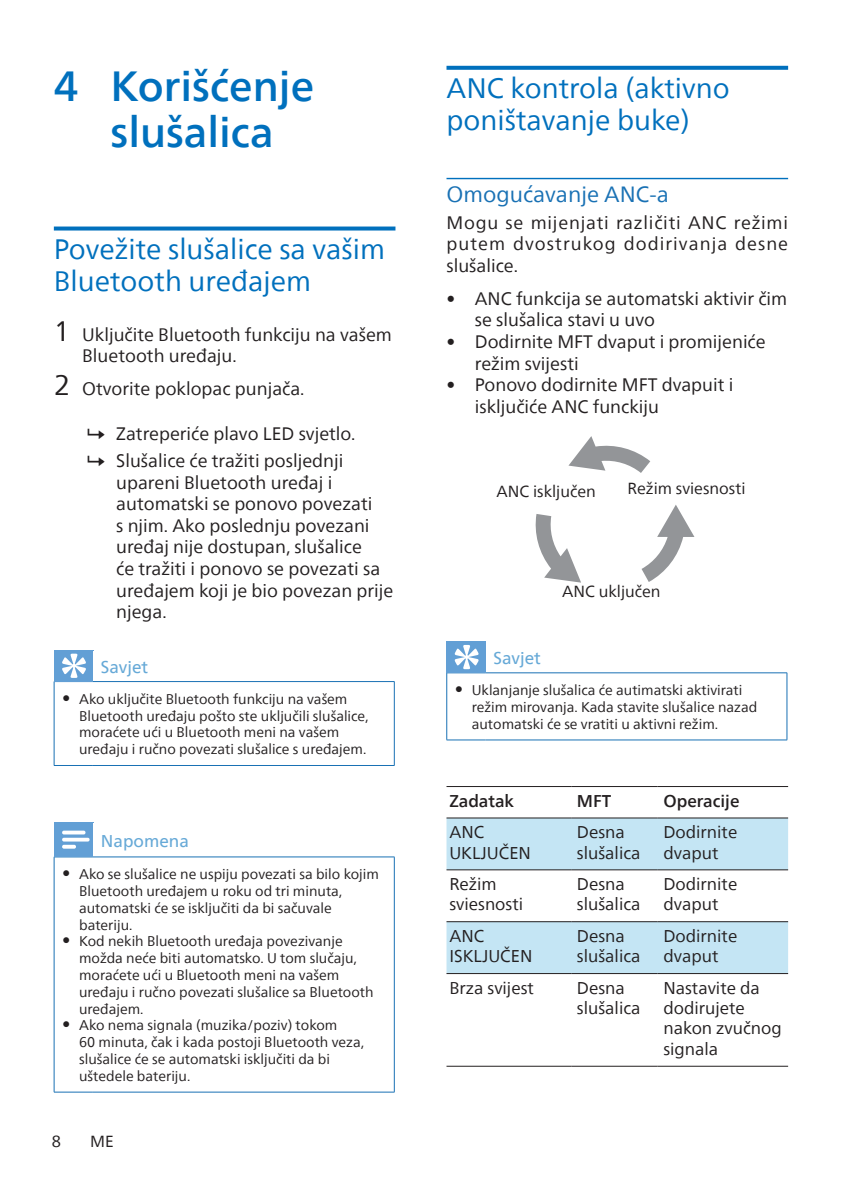
<style>
.page{position:relative;width:842px;height:1191px;background:#fff}
.page>*{position:absolute;margin:0;border:0;box-sizing:border-box;transform-origin:0 0}
.t1{font:500 42px/46px "Neue Frutiger World";color:#0070bd;text-align:center}
.heading2{font:28px/32px "Neue Frutiger World";color:#0070bd}
.head_4{font:22px "Neue Frutiger World";color:#1971b4}
.Body_Text{font:18px/21.6px "Neue Frutiger World";color:#231f20}
.Body_Text-2{font:17px/20.4px "Neue Frutiger World";color:#231f20}
.notes-caption-paragr{font:17px "Neue Frutiger World";color:#66a9d7}
.Body_Text-3{font:500 17px "Neue Frutiger World";color:#231f20}
.Body_Text-4{font:16px "Neue Frutiger World";color:#231f20}
.t2{font:14px/16.8px "Neue Frutiger World";color:#231f20}
.s1{font-size:28px}
.s2{font-size:17px}
.s3{font-weight:300}
</style>
<div class="page">
<svg style="left:54px;top:226px;width:341px;height:4px"></svg>
<hr style="left:394px;top:682px;width:1px;height:83px;background:#1971b4">
<hr style="left:54px;top:682px;width:1px;height:83px;background:#1971b4">
<hr style="left:54px;top:765px;width:39px;height:1px;background:#1971b4">
<hr style="left:93px;top:765px;width:302px;height:1px;background:#1971b4">
<hr style="left:93px;top:681px;width:302px;height:1px;background:#1971b4">
<hr style="left:54px;top:681px;width:39px;height:1px;background:#1971b4">
<div style="left:54px;top:650px;width:39px;height:31px;background:#629fd5"></div>
<hr style="left:93px;top:650px;width:1px;height:31px;background:#629fd5">
<svg style="left:62px;top:653px;width:24px;height:25px"></svg>
<hr style="left:394px;top:857px;width:1px;height:234px;background:#1971b4">
<hr style="left:54px;top:857px;width:1px;height:234px;background:#1971b4">
<hr style="left:54px;top:1091px;width:39px;height:1px;background:#1971b4">
<hr style="left:93px;top:1091px;width:302px;height:1px;background:#1971b4">
<hr style="left:93px;top:856px;width:302px;height:1px;background:#1971b4">
<hr style="left:54px;top:856px;width:39px;height:1px;background:#1971b4">
<div style="left:54px;top:822px;width:39px;height:34px;background:#629fd5"></div>
<hr style="left:93px;top:823px;width:1px;height:33px;background:#629fd5">
<svg style="left:62px;top:830px;width:28px;height:18px"></svg>
<svg style="left:446px;top:66px;width:342px;height:4px"></svg>
<hr style="left:446px;top:178px;width:342px;height:1px;background:#0070bd">
<svg style="left:641px;top:505px;width:53px;height:77px"></svg>
<svg style="left:568px;top:436px;width:82px;height:37px"></svg>
<svg style="left:536px;top:514px;width:45px;height:68px"></svg>
<hr style="left:787px;top:673px;width:1px;height:66px;background:#1971b4">
<hr style="left:446px;top:673px;width:1px;height:66px;background:#1971b4">
<hr style="left:446px;top:739px;width:39px;height:1px;background:#1971b4">
<hr style="left:485px;top:739px;width:302px;height:1px;background:#1971b4">
<hr style="left:485px;top:672px;width:302px;height:1px;background:#1971b4">
<hr style="left:446px;top:672px;width:39px;height:1px;background:#1971b4">
<div style="left:447px;top:641px;width:38px;height:31px;background:#629fd5"></div>
<hr style="left:446px;top:642px;width:1px;height:30px;background:#629fd5">
<hr style="left:446px;top:641px;width:40px;height:1px;background:#629fd5">
<hr style="left:485px;top:642px;width:1px;height:30px;background:#629fd5">
<svg style="left:455px;top:645px;width:23px;height:24px"></svg>
<svg style="left:446px;top:818px;width:342px;height:155px;fill:#c4e5f4"></svg>
<hr style="left:446px;top:786px;width:125px;height:1px;background:#231f20">
<hr style="left:571px;top:786px;width:87px;height:1px;background:#231f20">
<hr style="left:658px;top:786px;width:130px;height:1px;background:#231f20">
<hr style="left:446px;top:817px;width:125px;height:1px;background:#231f20">
<hr style="left:571px;top:817px;width:87px;height:1px;background:#231f20">
<hr style="left:658px;top:817px;width:130px;height:1px;background:#231f20">
<hr style="left:446px;top:869px;width:125px;height:1px;background:#231f20">
<hr style="left:571px;top:869px;width:87px;height:1px;background:#231f20">
<hr style="left:658px;top:869px;width:130px;height:1px;background:#231f20">
<hr style="left:446px;top:921px;width:125px;height:1px;background:#231f20">
<hr style="left:571px;top:921px;width:87px;height:1px;background:#231f20">
<hr style="left:658px;top:921px;width:130px;height:1px;background:#231f20">
<hr style="left:446px;top:973px;width:125px;height:1px;background:#231f20">
<hr style="left:571px;top:973px;width:87px;height:1px;background:#231f20">
<hr style="left:658px;top:973px;width:130px;height:1px;background:#231f20">
<hr style="left:446px;top:1065px;width:125px;height:1px;background:#231f20">
<hr style="left:571px;top:1065px;width:87px;height:1px;background:#231f20">
<hr style="left:658px;top:1065px;width:130px;height:1px;background:#231f20">
<p class="t1" style="left:54px;top:64px;width:262px">4 Korišćenje slušalica</p>
<p class="heading2" style="left:54px;top:233px;width:333px">Povežite slušalice sa vašim<br>Bluetooth uređajem</p>
<p class="Body_Text" style="left:82px;top:324px;width:311px;text-indent:-28px"><span class="s1">1</span> Uključite Bluetooth funkciju na vašem<br>Bluetooth uređaju.</p>
<p class="Body_Text" style="left:54px;top:378px;width:252px"><span class="s1">2</span> Otvorite poklopac punjača.</p>
<p class="Body_Text" style="left:116px;top:423px;width:241px">Zatreperiće plavo LED svjetlo.</p>
<p class="Body_Text" style="left:116px;top:450px;width:279px">Slušalice će tražiti posljednji upareni Bluetooth uređaj i automatski se ponovo povezati<br>s njim. Ako poslednju povezani uređaj nije dostupan, slušalice<br>će tražiti i ponovo se povezati sa uređajem koji je bio povezan prije njega.</p>
<p class="notes-caption-paragr" style="left:101px;top:653px;width:49px">Savjet</p>
<p class="t2" style="left:79px;top:690px;width:291px;text-indent:-17px"><span class="s2">•</span> Ako uključite Bluetooth funkciju na vašem Bluetooth uređaju pošto ste uključili slušalice, moraćete ući u Bluetooth meni na vašem uređaju i ručno povezati slušalice s uređajem.</p>
<p class="notes-caption-paragr" style="left:101px;top:827px;width:89px">Napomena</p>
<p class="t2" style="left:79px;top:866px;width:301px;text-indent:-17px"><span class="s2">•</span> Ako se slušalice ne uspiju povezati sa bilo kojim Bluetooth uređajem u roku od tri minuta, automatski će se isključiti da bi sačuvale bateriju.</p>
<p class="t2" style="left:79px;top:933px;width:296px;text-indent:-17px"><span class="s2">•</span> Kod nekih Bluetooth uređaja povezivanje možda neće biti automatsko. U tom slučaju, moraćete ući u Bluetooth meni na vašem uređaju i ručno povezati slušalice sa Bluetooth uređajem.</p>
<p class="t2" style="left:79px;top:1017px;width:286px;text-indent:-17px"><span class="s2">•</span> Ako nema signala (muzika/poziv) tokom<br>60 minuta, čak i kada postoji Bluetooth veza, slušalice će se automatski isključiti da bi uštedele bateriju.</p>
<p class="Body_Text-4" style="left:52px;top:1128px;width:11px">8</p>
<p class="Body_Text-4" style="left:90px;top:1128px;width:25px">ME</p>
<p class="heading2" style="left:446px;top:73px;width:285px">ANC kontrola (aktivno poništavanje buke)</p>
<p class="head_4" style="left:446px;top:177px;width:224px">Omogućavanje ANC-a</p>
<p class="Body_Text" style="left:446px;top:212px;width:343px;text-align:justify">Mogu se mijenjati različiti ANC režimi putem dvostrukog dodirivanja desne slušalice.</p>
<p class="Body_Text" style="left:475px;top:288px;width:314px;text-indent:-28px"><span class="s3">•</span> ANC funkcija se automatski aktivir čim se slušalica stavi u uvo</p>
<p class="Body_Text" style="left:475px;top:331px;width:292px;text-indent:-28px"><span class="s3">•</span> Dodirnite MFT dvaput i promijeniće režim svijesti</p>
<p class="Body_Text" style="left:475px;top:374px;width:260px;text-indent:-28px"><span class="s3">•</span> Ponovo dodirnite MFT dvapuit i isključiće ANC funckiju</p>
<p class="Body_Text-4" style="left:496px;top:479px;width:101px">ANC isključen</p>
<p class="Body_Text-4" style="left:627px;top:476px;width:119px">Režim sviesnosti</p>
<p class="Body_Text-4" style="left:562px;top:579px;width:100px">ANC uključen</p>
<p class="notes-caption-paragr" style="left:493px;top:644px;width:49px">Savjet</p>
<p class="t2" style="left:472px;top:682px;width:287px;text-indent:-17px"><span class="s2">•</span> Uklanjanje slušalica će autimatski aktivirati režim mirovanja. Kada stavite slušalice nazad automatski će se vratiti u aktivni režim.</p>
<p class="Body_Text-3" style="left:449px;top:786px;width:66px">Zadatak</p>
<p class="Body_Text-3" style="left:577px;top:786px;width:36px">MFT</p>
<p class="Body_Text-3" style="left:663px;top:786px;width:78px">Operacije</p>
<p class="Body_Text-2" style="left:449px;top:822px;width:83px">ANC<br>UKLJUČEN</p>
<p class="Body_Text-2" style="left:577px;top:822px;width:65px">Desna slušalica</p>
<p class="Body_Text-2" style="left:663px;top:822px;width:75px">Dodirnite dvaput</p>
<p class="Body_Text-2" style="left:449px;top:874px;width:75px">Režim sviesnosti</p>
<p class="Body_Text-2" style="left:577px;top:874px;width:65px">Desna slušalica</p>
<p class="Body_Text-2" style="left:663px;top:874px;width:75px">Dodirnite dvaput</p>
<p class="Body_Text-2" style="left:449px;top:926px;width:85px">ANC<br>ISKLJUČEN</p>
<p class="Body_Text-2" style="left:577px;top:926px;width:65px">Desna slušalica</p>
<p class="Body_Text-2" style="left:663px;top:926px;width:75px">Dodirnite dvaput</p>
<p class="Body_Text-2" style="left:449px;top:977px;width:86px">Brza svijest</p>
<p class="Body_Text-2" style="left:577px;top:977px;width:65px">Desna slušalica</p>
<p class="Body_Text-2" style="left:663px;top:977px;width:120px">Nastavite da dodirujete nakon zvučnog signala</p>
</div>
